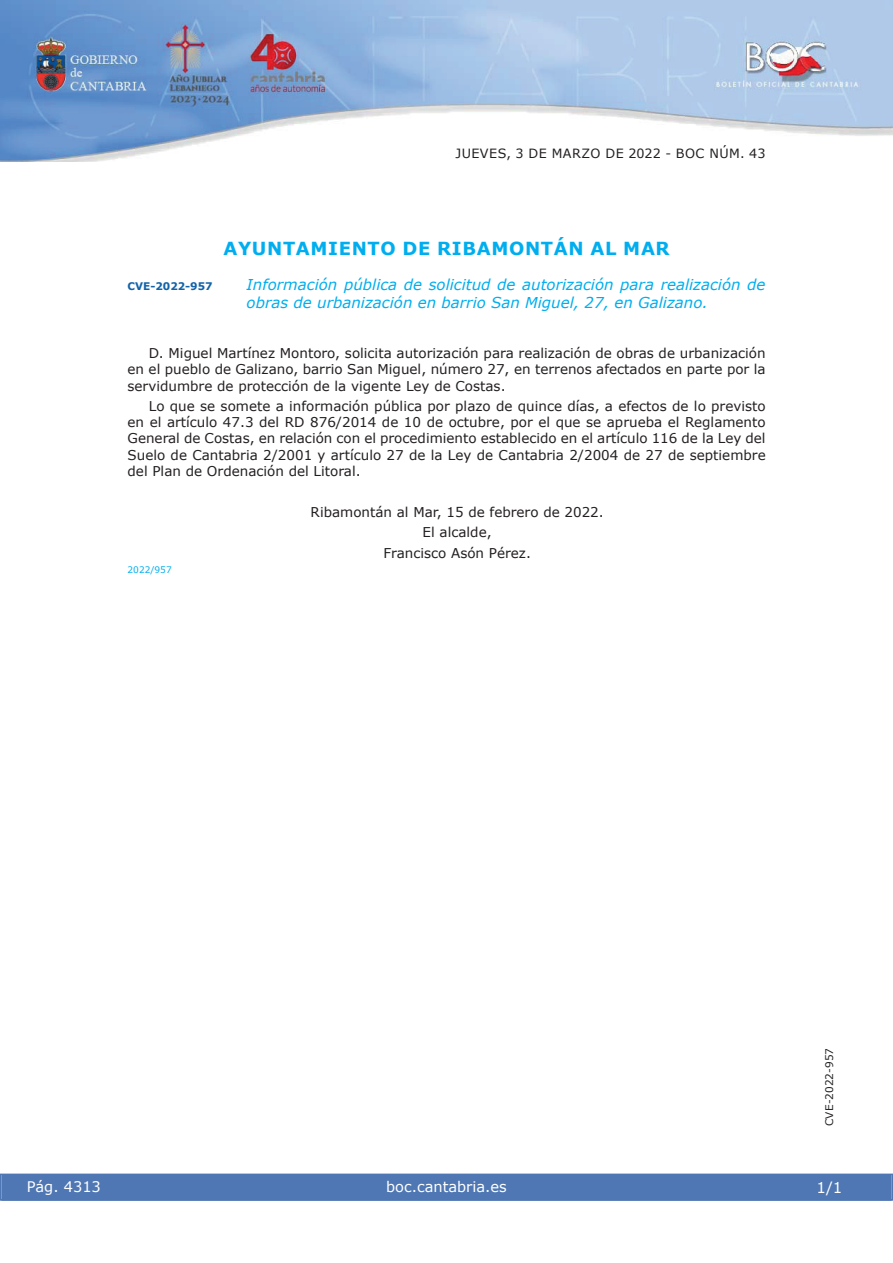
<style>
.page{position:relative;width:893px;height:1263px;background:#fff}
.page>*{position:absolute;margin:0;border:0;box-sizing:border-box;transform-origin:0 0}
.t1{font:700 18px "Verdana";letter-spacing:.035em;color:#00aeef}
.t2{font:italic 15px/18px "Verdana";color:#00aeef}
.t3{font:15px "Verdana";color:#fff}
.t4{font:14.55px "Verdana";color:#fff}
.t5{font:13.5px/16.2px "Verdana";color:#231f20;text-align:justify}
.t6{font:12.75px "Verdana";letter-spacing:.035em;color:#231f20}
.t7{font:10.5px "Verdana";color:#231f20}
.t8{font:700 10.5px "Verdana";color:#1263a9}
.t9{font:9px "Verdana";color:#00aeef}
</style>
<div class="page">
<img style="left:0;top:0;width:893px;height:161px">
<div style="left:1px;top:1174px;width:890px;height:27px;background:#4f77b3"></div>
<div style="left:0;top:1174px;width:893px;height:27px;border:1px solid #4f77b3"></div>
<p class="t6" style="left:455px;top:145px;width:311px">JUEVES, 3 DE MARZO DE 2022 - BOC NÚM. 43</p>
<h1 class="t1" style="left:223px;top:237px;width:448px">AYUNTAMIENTO DE RIBAMONTÁN AL MAR</h1>
<p class="t8" style="left:128px;top:279px;width:87px">CVE-2022-957</p>
<p class="t2" style="left:247px;top:275px;width:520px">Información pública de solicitud de autorización para realización de obras de urbanización en barrio San Miguel, 27, en Galizano.</p>
<p class="t5" style="left:128px;top:345px;width:640px;text-indent:21px">D. Miguel Martínez Montoro, solicita autorización para realización de obras de urbanización en el pueblo de Galizano, barrio San Miguel, número 27, en terrenos afectados en parte por la servidumbre de protección de la vigente Ley de Costas.</p>
<p class="t5" style="left:128px;top:398px;width:640px;text-indent:21px">Lo que se somete a información pública por plazo de quince días, a efectos de lo previsto en el artículo 47.3 del RD 876/2014 de 10 de octubre, por el que se aprueba el Reglamento General de Costas, en relación con el procedimiento establecido en el artículo 116 de la Ley del Suelo de Cantabria 2/2001 y artículo 27 de la Ley de Cantabria 2/2004 de 27 de septiembre del Plan de Ordenación del Litoral.</p>
<p class="t5" style="left:311px;top:501px;width:295px;line-height:20.4px;text-align:center">Ribamontán al Mar, 15 de febrero de 2022.<br>El alcalde,<br>Francisco Asón Pérez.</p>
<p class="t9" style="left:128px;top:564px;width:46px">2022/957</p>
<p class="t4" style="left:27px;top:1177px;width:76px">Pág. 4313</p>
<p class="t4" style="left:386px;top:1178px;width:122px">boc.cantabria.es</p>
<p class="t7" style="left:823px;top:1126px;width:80px;rotate:-90deg">CVE-2022-957</p>
<p class="t3" style="left:816px;top:1178px;width:27px">1/1</p>
</div>
